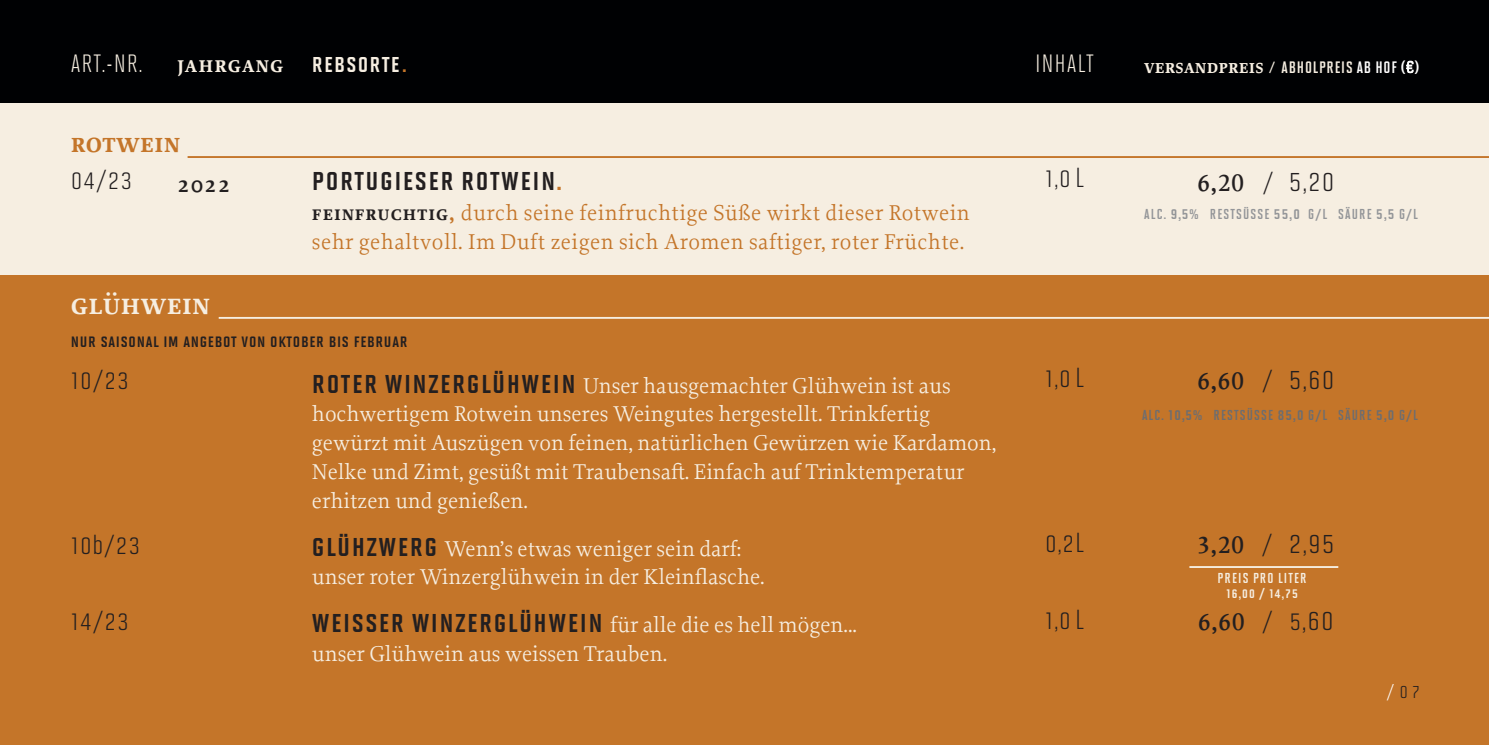
<style>
.page{position:relative;width:1489px;height:745px;background:#fff}
.page>*{position:absolute;margin:0;border:0;box-sizing:border-box;transform-origin:0 0}
.t1{font:600 32.5px "Proforma";letter-spacing:.01em;color:#f6eee1}
.t2{font:30px "Solano Gothic MVB Bd SC";letter-spacing:.05em;color:#231f20}
.t3{font:600 30px "Proforma";letter-spacing:.01em;color:#c47529}
.t4{font:27.5px "Solano Gothic MVB";letter-spacing:.06em;color:#231f20}
.t5{font:600 25px "Proforma";letter-spacing:.04em;color:#231f20}
.t6{font:600 25px "Proforma";letter-spacing:.04em;color:#f6eee1}
.t7{font:25px "Solano Gothic MVB";letter-spacing:.06em;color:#f6eee1}
.t8{font:22.5px/28.8px "Proforma";color:#f6eee1}
.t9{font:22.5px/28.8px "Proforma";letter-spacing:.02em;color:#c47529}
.t10{font:600 21.25px "Proforma";letter-spacing:.01em;color:#f6eee1}
.t11{font:20px "Solano Gothic MVB";color:#231f20}
.t12{font:17.5px "Solano Gothic MVB Bd SC";letter-spacing:.04em;color:#231f20}
.t13{font:14.5px "Solano Gothic MVB Bd SC";letter-spacing:.08em;color:#6c6d70}
.t14{font:14.5px "Solano Gothic MVB Bd SC";letter-spacing:.08em;color:#939598}
.t15{font:14.5px/15px "Solano Gothic MVB Bd SC";letter-spacing:.08em;color:#f6eee1;text-align:center}
.s1{font-family:"Solano Gothic MVB Bd SC";font-weight:400}
.s2{font-family:"Solano Gothic MVB Bd SC";font-weight:400;color:#c47529}
.s3{font-size:17px}
.s4{font-family:"Solano Gothic MVB Bd SC";font-weight:400;font-size:16.5px}
.s5{font-family:"Solano Gothic MVB Bd SC";font-weight:400;font-size:16.5px;color:#fff}
.s6{font-family:"Solano Gothic MVB";font-weight:400;font-size:18.75px;color:#fff}
.s7{color:#c47529}
.s8{font-weight:600;color:#231f20}
.s9{font-weight:600}
.s10{font-family:"Solano Gothic MVB";font-weight:400;font-size:27.5px}
.s11{font-family:"Solano Gothic MVB";font-weight:400;font-size:30px}
.s12{font-size:16.25px}
.s13{font-family:"Solano Gothic MVB Bd SC";font-size:30px;color:#231f20}
.s14{color:#fff}
</style>
<div class="page">
<div style="left:0;top:0;width:1488px;height:744px;background:#f6eee1"></div>
<div style="left:0;top:0;width:1488px;height:103px;background:#000103"></div>
<div style="left:0;top:275px;width:1488px;height:469px;background:#c47529"></div>
<hr style="left:187px;top:156px;width:1301px;height:2px;background:#c47529">
<hr style="left:219px;top:317px;width:1269px;height:1px;background:#f6eee1">
<hr style="left:1189px;top:565px;width:149px;height:2px;background:#f6eee1">
<p class="t7" style="left:71px;top:50px;width:72px">ART.-NR.</p>
<p class="t6" style="left:177px;top:48px;width:231px">jahrgang <span class="s1">rebsorte</span><span class="s2">.</span></p>
<p class="t7" style="left:1035px;top:50px;width:60px">INHALT</p>
<p class="t10" style="left:1143px;top:52px;width:276px">versandpreis <span class="s3">/</span> <span class="s4">ABHOLPREIS</span> <span class="s5">AB HOF (</span><span class="s6">€</span><span class="s5">)</span></p>
<h2 class="t3" style="left:71px;top:123px;width:111px">rotwein</h2>
<p class="t4" style="left:71px;top:164px;width:62px">04/23</p>
<p class="t5" style="left:177px;top:168px;width:54px">2022</p>
<h2 class="t2" style="left:312px;top:163px;width:251px">portugieser rotwein<span class="s7">.</span></h2>
<p class="t9" style="left:312px;top:198px;width:659px"><span class="s8">feinfruchtig</span><span class="s9">,</span> durch seine feinfruchtige Süße wirkt dieser Rotwein sehr gehaltvoll. Im Duft zeigen sich Aromen saftiger, roter Früchte.</p>
<p class="t4" style="left:1045px;top:162px;width:40px">1,0 L</p>
<p class="t5" style="left:1197px;top:167px;width:138px">6,20 <span class="s10">/</span> <span class="s11">5,20</span></p>
<p class="t14" style="left:1144px;top:205px;width:275px">ALC. <span class="s12">9,5%</span> RESTSÜSSE <span class="s12">55,0</span> G/L SÄURE <span class="s12">5,5</span> G/L</p>
<h1 class="t1" style="left:71px;top:283px;width:141px">glühwein</h1>
<p class="t12" style="left:71px;top:331px;width:338px">nur saisonal im angebot von oktober bis februar</p>
<p class="t4" style="left:71px;top:364px;width:59px">10/23</p>
<p class="t4" style="left:71px;top:529px;width:70px">10b/23</p>
<p class="t4" style="left:71px;top:604px;width:59px">14/23</p>
<p class="t8" style="left:312px;top:370px;width:686px"><span class="s13">roter winzerglühwein</span> Unser hausgemachter Glühwein ist aus hochwertigem Rotwein unseres Weingutes hergestellt. Trinkfertig gewürzt mit Auszügen von feinen, natürlichen Gewürzen wie Kardamon, Nelke und Zimt, gesüßt mit Traubensaft. Einfach auf Trinktemperatur erhitzen und genießen.</p>
<p class="t8" style="left:312px;top:533px;width:454px"><span class="s13">glühzwerg</span> Wenn’s etwas weniger sein darf: unser roter Winzerglühwein in der Kleinflasche.</p>
<p class="t8" style="left:312px;top:609px;width:546px"><span class="s13">weisser winzerglühwein</span> für alle die es hell mögen... unser Glühwein aus weissen Trauben.</p>
<p class="t4" style="left:1045px;top:362px;width:40px">1,0 L</p>
<p class="t4" style="left:1045px;top:527px;width:40px">0,2L</p>
<p class="t4" style="left:1045px;top:604px;width:40px">1,0 L</p>
<p class="t5" style="left:1197px;top:365px;width:138px">6,60 <span class="s10">/</span> <span class="s11">5,60</span></p>
<p class="t13" style="left:1141px;top:406px;width:277px">ALC. <span class="s12">10,5%</span> RESTSÜSSE <span class="s12">85,0</span> G/L SÄURE <span class="s12">5,0</span> G/L</p>
<p class="t5" style="left:1197px;top:529px;width:138px">3,20 <span class="s10">/</span> <span class="s11">2,95</span></p>
<p class="t15" style="left:1217px;top:570px;width:90px">PREIS PRO LITER<br>16,00 / 14,75</p>
<p class="t5" style="left:1197px;top:605px;width:137px">6,60 <span class="s10">/ 5</span><span class="s11">,60</span></p>
<p class="t11" style="left:1386px;top:679px;width:35px"><span class="s14">/</span> 0 7</p>
</div>
